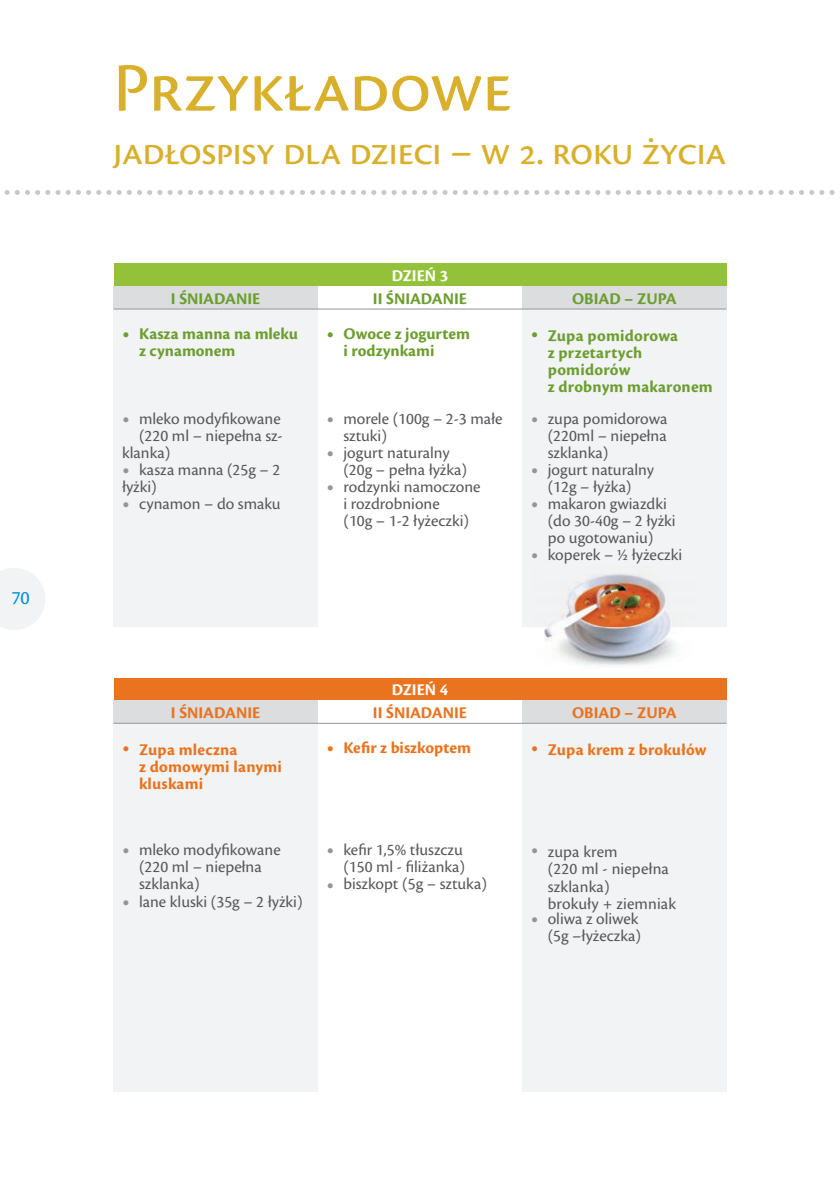
<style>
.page{position:relative;width:840px;height:1191px;background:#fff}
.page>*{position:absolute;margin:0;border:0;box-sizing:border-box;transform-origin:0 0}
.t1{font:72px "Cronos Pro Capt";letter-spacing:-.01em;color:#d9b02b}
.t2{font:40px "Cronos Pro Capt";letter-spacing:-.015em;color:#d9b02b}
.t3{font:20px "Cronos Pro";color:#008fd5}
.t4{font:17px/17px "Cronos Pro";color:#57585a}
.t5{font:700 17px/17px "Cronos Pro";color:#6c9e2f}
.t6{font:700 17px/37px "Cronos Pro";color:#e9731e}
.t7{font:700 17px "Cronos Pro";color:#fff}
</style>
<div class="page">
<svg style="left:0;top:568px;width:45px;height:62px"></svg>
<svg style="left:4px;top:190px;width:831px;height:5px"></svg>
<div style="left:113px;top:263px;width:613px;height:23px;background:#93c139"></div>
<div style="left:113px;top:286px;width:204px;height:23px;background:#dcdddf"></div>
<div style="left:113px;top:309px;width:204px;height:317px;background:#f2f3f4"></div>
<div style="left:522px;top:309px;width:204px;height:317px;background:#f2f3f4"></div>
<div style="left:522px;top:286px;width:204px;height:23px;background:#dcdddf"></div>
<hr style="left:113px;top:309px;width:613px;height:1px;background:#939598">
<div style="left:113px;top:678px;width:613px;height:22px;background:#e9731e"></div>
<div style="left:113px;top:700px;width:204px;height:23px;background:#dcdddf"></div>
<div style="left:113px;top:723px;width:204px;height:368px;background:#f2f3f4"></div>
<div style="left:522px;top:723px;width:204px;height:368px;background:#f2f3f4"></div>
<div style="left:522px;top:700px;width:204px;height:23px;background:#dcdddf"></div>
<hr style="left:113px;top:723px;width:613px;height:1px;background:#939598">
<img style="left:532px;top:574px;width:165px;height:92px">
<p class="t3" style="left:11px;top:590px;width:20px">70</p>
<h1 class="t1" style="left:113px;top:61px;width:400px">Przykładowe</h1>
<h2 class="t2" style="left:113px;top:137px;width:614px">jadłospisy dla dzieci – w 2. roku życia</h2>
<p class="t5" style="left:139px;top:282px;width:160px;line-height:35px;text-align:center">I ŚNIADANIE<br>Kasza manna na mleku</p>
<p class="t5" style="left:139px;top:343px;width:98px">z cynamonem</p>
<p class="t4" style="left:139px;top:411px;width:143px">mleko modyfikowane</p>
<p class="t4" style="left:139px;top:428px;width:145px">(220 ml – niepełna sz-</p>
<p class="t4" style="left:122px;top:445px;width:50px">klanka)</p>
<p class="t4" style="left:139px;top:462px;width:142px">kasza manna (25g – 2</p>
<p class="t4" style="left:122px;top:479px;width:36px">łyżki)</p>
<p class="t4" style="left:139px;top:496px;width:143px">cynamon – do smaku</p>
<p class="t7" style="left:391px;top:269px;width:58px">DZIEŃ 3</p>
<p class="t5" style="left:372px;top:291px;width:96px">II ŚNIADANIE</p>
<p class="t5" style="left:571px;top:291px;width:106px">OBIAD – ZUPA</p>
<p class="t5" style="left:343px;top:326px;width:128px">Owoce z jogurtem i rodzynkami</p>
<p class="t4" style="left:343px;top:411px;width:160px">morele (100g – 2-3 małe sztuki)<br>jogurt naturalny<br>(20g – pełna łyżka) rodzynki namoczone<br>i rozdrobnione<br>(10g – 1-2 łyżeczki)</p>
<p class="t5" style="left:547px;top:328px;width:166px">Zupa pomidorowa<br>z przetartych pomidorów<br>z drobnym makaronem</p>
<p class="t4" style="left:547px;top:411px;width:136px">zupa pomidorowa (220ml – niepełna szklanka)<br>jogurt naturalny (12g – łyżka) makaron gwiazdki (do 30-40g – 2 łyżki po ugotowaniu) koperek – ½ łyżeczki</p>
<p class="t6" style="left:139px;top:696px;width:123px;text-indent:32px">I ŚNIADANIE<br>Zupa mleczna</p>
<p class="t6" style="left:139px;top:760px;width:144px;line-height:17px">z domowymi lanymi kluskami</p>
<p class="t4" style="left:139px;top:843px;width:165px">mleko modyfikowane (220 ml – niepełna szklanka)<br>lane kluski (35g – 2 łyżki)</p>
<p class="t7" style="left:391px;top:683px;width:58px">DZIEŃ 4</p>
<p class="t6" style="left:372px;top:696px;width:96px">II ŚNIADANIE</p>
<p class="t6" style="left:571px;top:696px;width:106px">OBIAD – ZUPA</p>
<p class="t6" style="left:343px;top:731px;width:129px">Kefir z biszkoptem</p>
<p class="t4" style="left:343px;top:843px;width:145px">kefir 1,5% tłuszczu (150 ml - filiżanka) biszkopt (5g – sztuka)</p>
<p class="t6" style="left:547px;top:733px;width:160px">Zupa krem z brokułów</p>
<p class="t4" style="left:547px;top:845px;width:130px">zupa krem<br>(220 ml - niepełna szklanka)<br>brokuły + ziemniak</p>
<p class="t4" style="left:547px;top:911px;width:95px">oliwa z oliwek (5g –łyżeczka)</p>
</div>
